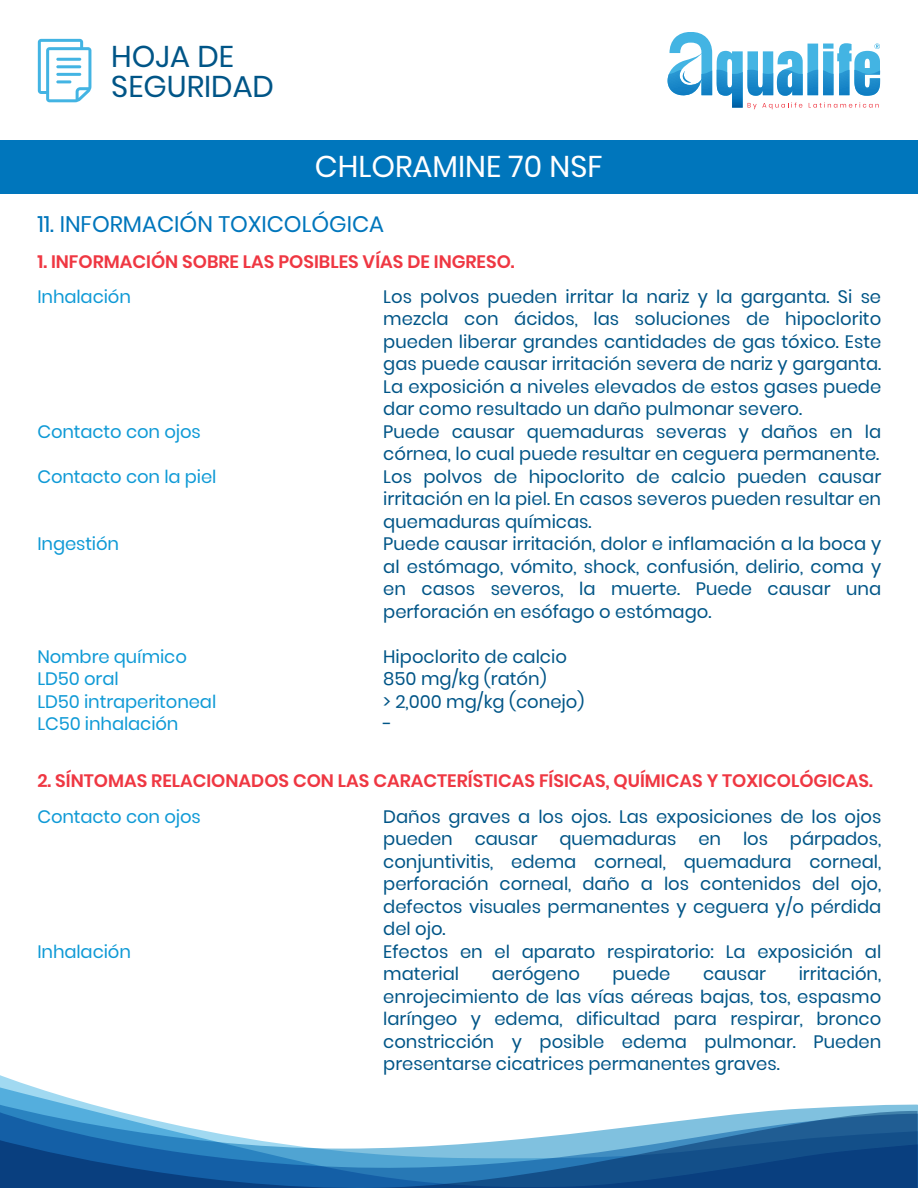
<style>
.page{position:relative;width:918px;height:1188px;background:#fff}
.page>*{position:absolute;margin:0;border:0;box-sizing:border-box;transform-origin:0 0}
.t1{font:30px/30px "Poppins";color:#005587}
.t2{font:30px "Poppins";color:#fff}
.t3{font:22.5px "Poppins";color:#0076bc}
.t4{font:18px/22.5px "Poppins";color:#005587}
.t5{font:18px/22.5px "Poppins";letter-spacing:-.005em;color:#0f9ad6}
.t6{font:600 18px "Poppins";color:#ef3742}
</style>
<div class="page">
<div style="left:0;top:140px;width:918px;height:54px;background:#0076bc"></div>
<svg style="left:0;top:1087px;width:918px;height:18px"></svg>
<svg style="left:0;top:1105px;width:918px;height:6px"></svg>
<svg style="left:0;top:1111px;width:918px;height:77px"></svg>
<svg style="left:668px;top:32px;width:212px;height:77px"></svg>
<svg style="left:38px;top:39px;width:53px;height:63px"></svg>
<h1 class="t1" style="left:111px;top:41px;width:164px">HOJA DE<br>SEGURIDAD</h1>
<h1 class="t2" style="left:315px;top:149px;width:289px">CHLORAMINE 70 NSF</h1>
<p class="t3" style="left:37px;top:211px;width:348px">11. INFORMACIÓN TOXICOLÓGICA</p>
<p class="t6" style="left:37px;top:251px;width:479px">1. INFORMACIÓN SOBRE LAS POSIBLES VÍAS DE INGRESO.</p>
<p class="t5" style="left:37px;top:286px;width:95px">Inhalación</p>
<p class="t5" style="left:37px;top:421px;width:165px">Contacto con ojos</p>
<p class="t5" style="left:37px;top:466px;width:181px">Contacto con la piel</p>
<p class="t5" style="left:37px;top:533px;width:83px">Ingestión</p>
<p class="t5" style="left:37px;top:646px;width:180px">Nombre químico<br>LD50 oral<br>LD50 intraperitoneal<br>LC50 inhalación</p>
<p class="t4" style="left:383px;top:286px;width:500px">Los polvos pueden irritar la nariz y la garganta. Si se mezcla con ácidos, las soluciones de hipoclorito pueden liberar grandes cantidades de gas tóxico. Este gas puede causar irritación severa de nariz y garganta.<br>La exposición a niveles elevados de estos gases puede dar como resultado un daño pulmonar severo.<br>Puede causar quemaduras severas y daños en la córnea, lo cual puede resultar en ceguera permanente.<br>Los polvos de hipoclorito de calcio pueden causar irritación en la piel. En casos severos pueden resultar en quemaduras químicas.<br>Puede causar irritación, dolor e inflamación a la boca y al estómago, vómito, shock, confusión, delirio, coma y en casos severos, la muerte. Puede causar una perforación en esófago o estómago.</p>
<p class="t4" style="left:383px;top:646px;width:203px">Hipoclorito de calcio<br>850 mg/kg (ratón)<br>&gt; 2,000 mg/kg (conejo) -</p>
<p class="t6" style="left:37px;top:771px;width:837px">2. SÍNTOMAS RELACIONADOS CON LAS CARACTERÍSTICAS FÍSICAS, QUÍMICAS Y TOXICOLÓGICAS.</p>
<p class="t5" style="left:37px;top:805px;width:165px">Contacto con ojos</p>
<p class="t5" style="left:37px;top:940px;width:95px">Inhalación</p>
<p class="t4" style="left:383px;top:805px;width:500px">Daños graves a los ojos. Las exposiciones de los ojos pueden causar quemaduras en los párpados, conjuntivitis, edema corneal, quemadura corneal, perforación corneal, daño a los contenidos del ojo, defectos visuales permanentes y ceguera y/o pérdida del ojo.<br>Efectos en el aparato respiratorio: La exposición al material</p>
<p class="t4" style="left:383px;top:963px;width:499px;text-align:justify;text-indent:415px">irritación, enrojecimiento de las vías aéreas bajas, tos, espasmo laríngeo y edema, dificultad para respirar, bronco constricción y posible edema pulmonar. Pueden presentarse cicatrices permanentes graves.</p>
<p class="t4" style="left:492px;top:963px;width:90px">aerógeno</p>
<p class="t4" style="left:613px;top:963px;width:59px">puede</p>
<p class="t4" style="left:703px;top:963px;width:64px">causar</p>
</div>
